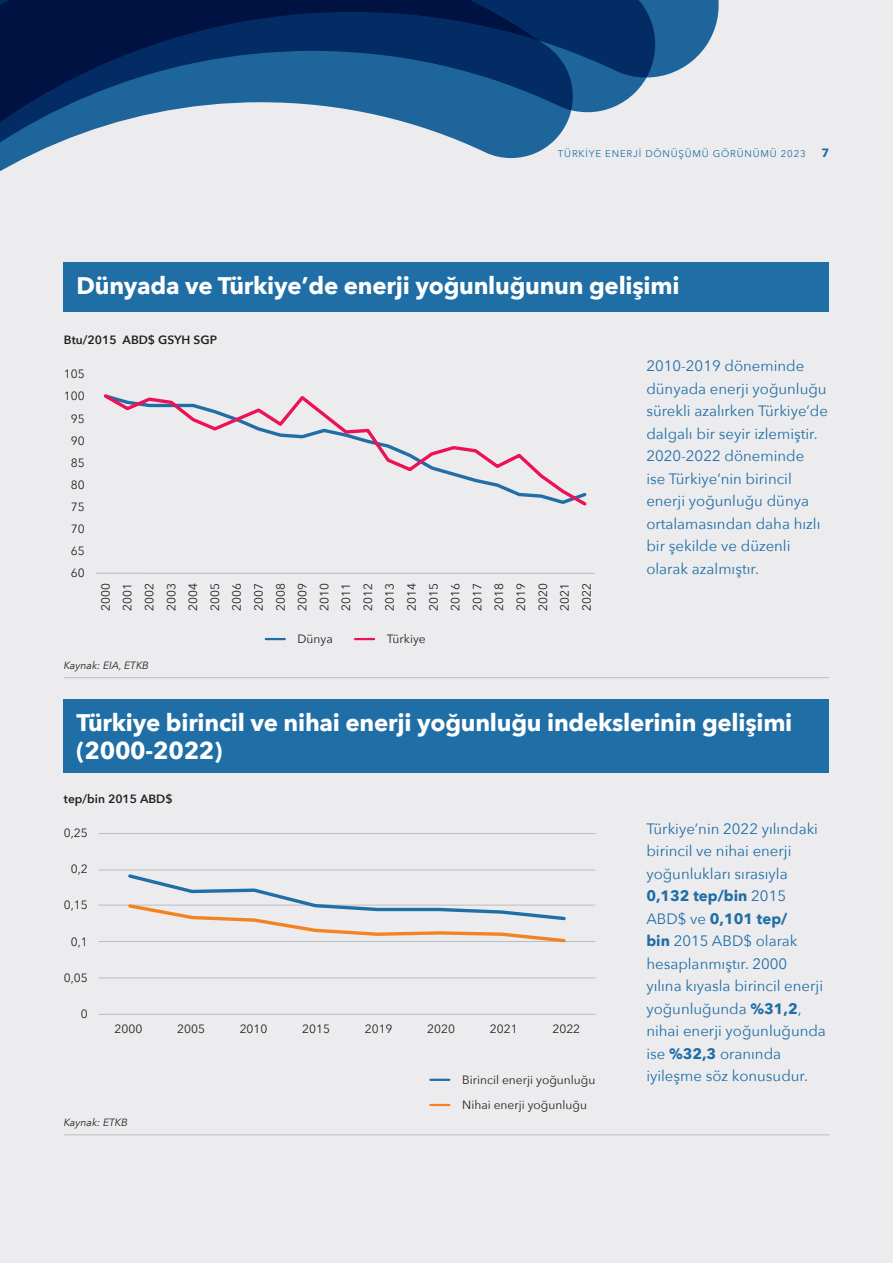
<style>
.page{position:relative;width:893px;height:1263px;background:#ececee}
.page>*{position:absolute;margin:0;border:0;box-sizing:border-box;transform-origin:0 0}
.t1{font:700 24px/28.5px "Avenir Next";letter-spacing:-.01em;color:#fff}
.t2{font:15px/22.5px "Avenir Next";color:#206ea6}
.t3{font:12px/21.9px "Avenir Next";color:#231f20;text-align:justify}
.t4{font:600 12px "Avenir Next";color:#231f20}
.t5{font:700 12px "Avenir Next";color:#206ea6}
.t6{font:italic 10.5px "Avenir Next";color:#231f20}
.t7{font:9.75px "Avenir Next";letter-spacing:.08em;color:#206ea6}
.s1{font-weight:700}
</style>
<div class="page">
<svg style="left:0;top:0;width:719px;height:574px"></svg>
<div style="left:64px;top:262px;width:765px;height:50px;background:#206ea6"></div>
<div style="left:64px;top:699px;width:765px;height:74px;background:#206ea6"></div>
<hr style="left:64px;top:677px;width:765px;height:1px;background:#bcbdc0">
<hr style="left:64px;top:1134px;width:765px;height:1px;background:#bcbdc0">
<svg style="left:266px;top:638px;width:19px;height:2px"></svg>
<svg style="left:355px;top:638px;width:19px;height:2px"></svg>
<hr style="left:96px;top:573px;width:499px;height:1px;background:#bcbdc0">
<svg style="left:101px;top:391px;width:488px;height:117px"></svg>
<hr style="left:98px;top:833px;width:497px;height:1px;background:#bcbdc0">
<hr style="left:98px;top:870px;width:497px;height:1px;background:#bcbdc0">
<hr style="left:98px;top:905px;width:497px;height:1px;background:#bcbdc0">
<hr style="left:98px;top:941px;width:497px;height:1px;background:#bcbdc0">
<hr style="left:98px;top:977px;width:497px;height:1px;background:#bcbdc0">
<hr style="left:98px;top:1014px;width:497px;height:1px;background:#bcbdc0">
<svg style="left:126px;top:874px;width:442px;height:69px"></svg>
<svg style="left:430px;top:1079px;width:19px;height:2px"></svg>
<svg style="left:430px;top:1104px;width:19px;height:2px"></svg>
<p class="t7" style="left:558px;top:146px;width:249px">TÜRKIYE ENERJI DÖNÜŞÜMÜ GÖRÜNÜMÜ 2023</p>
<p class="t5" style="left:821px;top:143px;width:9px">7</p>
<h1 class="t1" style="left:77px;top:271px;width:604px">Dünyada ve Türkiye’de enerji yoğunluğunun gelişimi</h1>
<p class="t4" style="left:64px;top:330px;width:155px">Btu/2015 ABD$ GSYH SGP</p>
<p class="t3" style="left:64px;top:362px;width:22px">105</p>
<p class="t3" style="left:64px;top:385px;width:22px">100</p>
<p class="t3" style="left:71px;top:407px;width:15px">95</p>
<p class="t3" style="left:71px;top:429px;width:15px">90</p>
<p class="t3" style="left:71px;top:451px;width:15px">85</p>
<p class="t3" style="left:71px;top:473px;width:15px">80</p>
<p class="t3" style="left:71px;top:495px;width:15px">75</p>
<p class="t3" style="left:71px;top:517px;width:15px">70</p>
<p class="t3" style="left:71px;top:539px;width:15px">65</p>
<p class="t3" style="left:71px;top:561px;width:15px">60</p>
<p class="t3" style="left:94px;top:611px;width:29px;rotate:-90deg">2000<br>2001<br>2002<br>2003<br>2004<br>2005<br>2006<br>2007<br>2008<br>2009<br>2010<br>2011<br>2012<br>2013<br>2014<br>2015<br>2016<br>2017<br>2018<br>2019<br>2020<br>2021<br>2022</p>
<p class="t3" style="left:298px;top:628px;width:37px">Dünya</p>
<p class="t3" style="left:387px;top:628px;width:40px">Türkiye</p>
<p class="t6" style="left:64px;top:656px;width:86px">Kaynak: EIA, ETKB</p>
<p class="t2" style="left:646px;top:354px;width:183px">2010-2019 döneminde dünyada enerji yoğunluğu sürekli azalırken Türkiye’de dalgalı bir seyir izlemiştir.<br>2020-2022 döneminde<br>ise Türkiye’nin birincil enerji yoğunluğu dünya ortalamasından daha hızlı bir şekilde ve düzenli olarak azalmıştır.</p>
<h1 class="t1" style="left:77px;top:708px;width:717px">Türkiye birincil ve nihai enerji yoğunluğu indekslerinin gelişimi (2000-2022)</h1>
<p class="t4" style="left:64px;top:788px;width:110px">tep/bin 2015 ABD$</p>
<p class="t3" style="left:64px;top:821px;width:25px">0,25</p>
<p class="t3" style="left:71px;top:857px;width:19px">0,2</p>
<p class="t3" style="left:64px;top:894px;width:25px">0,15</p>
<p class="t3" style="left:71px;top:930px;width:19px">0,1</p>
<p class="t3" style="left:64px;top:966px;width:25px">0,05</p>
<p class="t3" style="left:81px;top:1003px;width:8px">0</p>
<p class="t3" style="left:115px;top:1017px;width:29px">2000</p>
<p class="t3" style="left:177px;top:1017px;width:29px">2005</p>
<p class="t3" style="left:240px;top:1017px;width:29px">2010</p>
<p class="t3" style="left:302px;top:1017px;width:29px">2015</p>
<p class="t3" style="left:365px;top:1017px;width:29px">2019</p>
<p class="t3" style="left:427px;top:1017px;width:29px">2020</p>
<p class="t3" style="left:490px;top:1017px;width:29px">2021</p>
<p class="t3" style="left:552px;top:1017px;width:29px">2022</p>
<p class="t6" style="left:64px;top:1113px;width:65px">Kaynak: ETKB</p>
<p class="t3" style="left:462px;top:1067px;width:135px;line-height:25.2px">Birincil enerji yoğunluğu<br>Nihai enerji yoğunluğu</p>
<p class="t2" style="left:646px;top:817px;width:181px">Türkiye’nin 2022 yılındaki birincil ve nihai enerji yoğunlukları sırasıyla<br><span class="s1">0,132 tep/bin</span> 2015<br>ABD$ ve <span class="s1">0,101 tep/<br>bin</span> 2015 ABD$ olarak hesaplanmıştır. 2000 yılına kıyasla birincil enerji yoğunluğunda <span class="s1">%31,2</span>, nihai enerji yoğunluğunda ise <span class="s1">%32,3</span> oranında iyileşme söz konusudur.</p>
</div>
